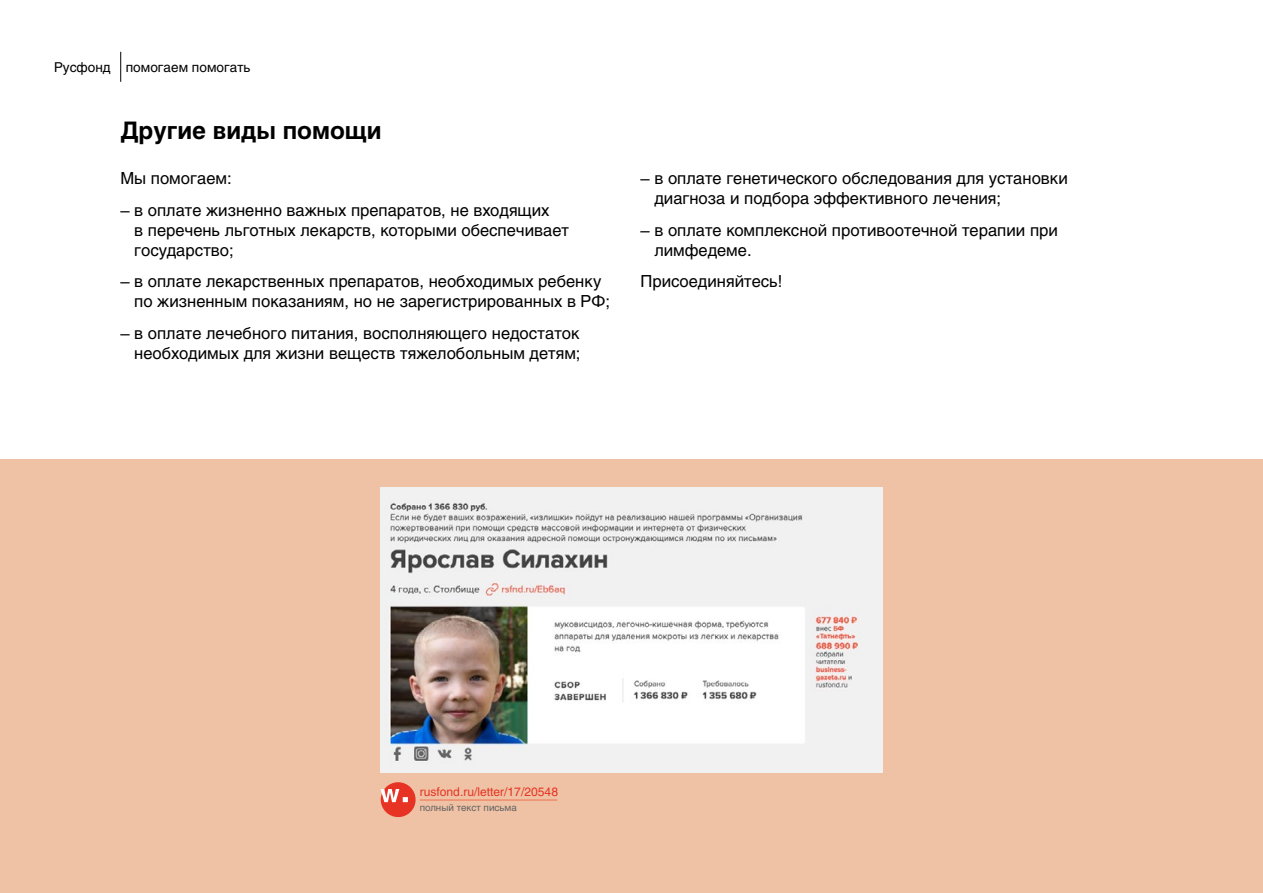
<style>
.page{position:relative;width:1263px;height:893px;background:#fff}
.page>*{position:absolute;margin:0;border:0;box-sizing:border-box;transform-origin:0 0}
.t1{font:700 24px "Helios C";color:#000}
.t2{font:16.5px/19.8px "Helios C";color:#000}
.t3{font:13.5px "Helios C";color:#000}
.t4{font:12px "Helios C";color:#e63323}
.t5{font:9.75px "Helios C";color:#646363}
</style>
<div class="page">
<hr style="left:120px;top:52px;width:1px;height:30px;background:#000">
<div style="left:0;top:459px;width:1263px;height:434px;background:#efc2a5"></div>
<img style="left:381px;top:488px;width:501px;height:285px">
<div style="left:381px;top:782px;width:35px;height:35px;background:#e63323;border-radius:50%"></div>
<svg style="left:381px;top:789px;width:27px;height:13px"></svg>
<hr style="left:420px;top:800px;width:137px;height:1px;background:#ee6f50">
<p class="t3" style="left:54px;top:59px;width:198px">Русфонд помогаем помогать</p>
<h1 class="t1" style="left:120px;top:116px;width:263px">Другие виды помощи</h1>
<p class="t2" style="left:120px;top:168px;width:113px">Мы помогаем:</p>
<p class="t2" style="left:134px;top:200px;width:436px;text-indent:-14px">– в оплате жизненно важных препаратов, не входящих<br>в перечень льготных лекарств, которыми обеспечивает государство;</p>
<p class="t2" style="left:134px;top:271px;width:477px;text-indent:-14px">– в оплате лекарственных препаратов, необходимых ребенку по жизненным показаниям, но не зарегистрированных в РФ;</p>
<p class="t2" style="left:120px;top:323px;width:462px;text-align:right">– в оплате лечебного питания, восполняющего недостаток необходимых для жизни веществ тяжелобольным детям;</p>
<p class="t2" style="left:654px;top:168px;width:415px;text-indent:-14px">– в оплате генетического обследования для установки диагноза и подбора эффективного лечения;</p>
<p class="t2" style="left:654px;top:220px;width:405px;text-indent:-14px">– в оплате комплексной противоотечной терапии при лимфедеме.</p>
<p class="t2" style="left:640px;top:271px;width:143px">Присоединяйтесь!</p>
<p class="t4" style="left:420px;top:785px;width:140px">rusfond.ru/letter/17/20548</p>
<p class="t5" style="left:420px;top:802px;width:99px">полный текст письма</p>
</div>
